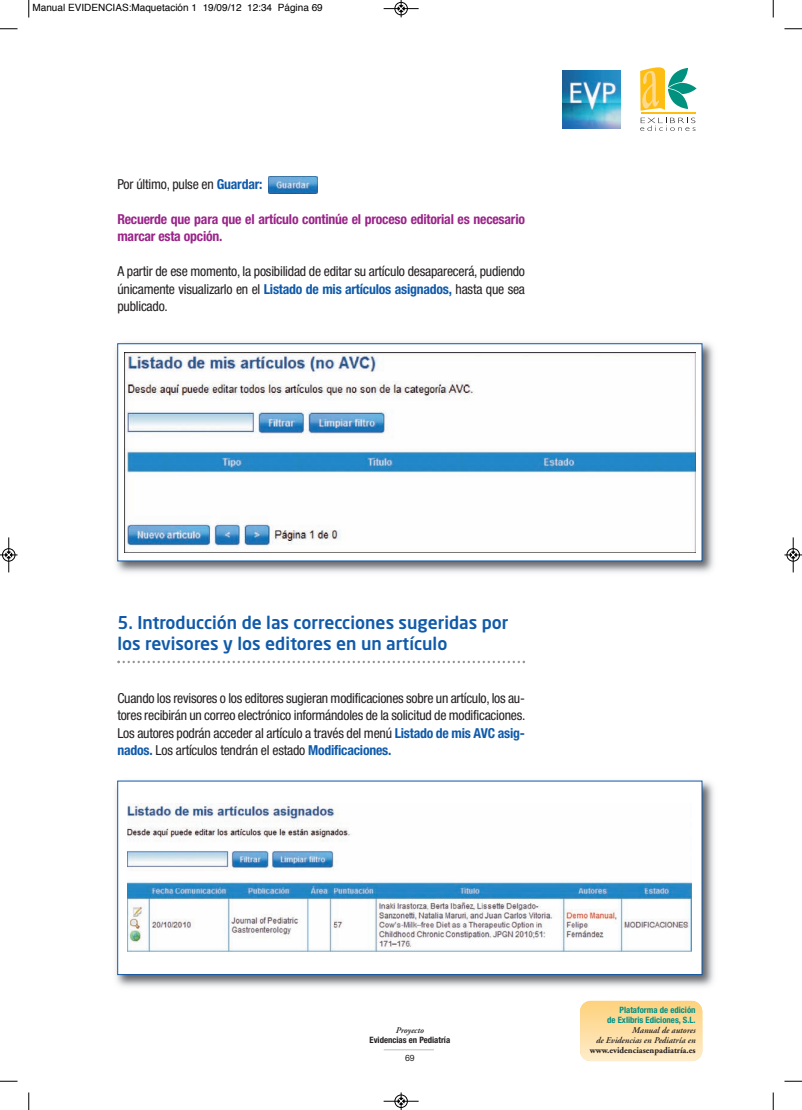
<style>
.page{position:relative;width:802px;height:1110px;background:#fff}
.page>*{position:absolute;margin:0;border:0;box-sizing:border-box;transform-origin:0 0}
.t1{font:500 17.5px/21px "Neo Sans Std";color:#105aaa}
.t2{font:condensed 13.75px/17.5px "Helvetica Neue";letter-spacing:-.015em;color:#231f20;text-align:justify}
.t3{font:700 condensed 13.75px/17.5px "Helvetica Neue";letter-spacing:-.015em;color:#9a2489}
.t4{font:10px "Helvetica";color:#000}
.t5{font:italic 600 8.75px/10px "Adobe Garamond";color:#231f20;text-align:right}
.t6{font:700 condensed 8.75px/10px "Helvetica Neue";color:#008f86;text-align:right}
.t7{font:700 8.75px "Adobe Garamond";color:#231f20}
.t8{font:700 condensed 8.75px "Helvetica Neue";color:#231f20}
.t9{font:8.75px "Helvetica Neue";color:#231f20}
.s1{font-weight:700;color:#105aaa}
</style>
<div class="page">
<svg style="left:117px;top:661px;width:408px;height:2px"></svg>
<img style="left:269px;top:176px;width:48px;height:17px">
<svg style="left:640px;top:118px;width:55px;height:13px"></svg>
<hr style="left:641px;top:112px;width:54px;height:1px;background:#fdbd12">
<svg style="left:640px;top:67px;width:56px;height:44px"></svg>
<img style="left:562px;top:71px;width:59px;height:58px">
<hr style="left:384px;top:1049px;width:50px;height:1px;background:#bcbdc0">
<div style="left:580px;top:1001px;width:122px;height:60px;background:linear-gradient(to bottom,#fed17c,#feecc9);border-radius:11px"></div>
<img style="left:115px;top:342px;width:599px;height:231px">
<div style="left:118px;top:344px;width:583px;height:217px;background:#fff"></div>
<img style="left:124px;top:352px;width:571px;height:200px">
<div style="left:117px;top:343px;width:585px;height:218px;border:1px solid #105aaa"></div>
<img style="left:115px;top:780px;width:599px;height:207px">
<div style="left:118px;top:781px;width:583px;height:193px;background:#fff"></div>
<img style="left:127px;top:804px;width:564px;height:148px">
<div style="left:117px;top:781px;width:585px;height:194px;border:1px solid #105aaa"></div>
<svg style="left:28px;top:0;width:2px;height:18px"></svg>
<svg style="left:0;top:28px;width:18px;height:2px"></svg>
<svg style="left:772px;top:0;width:2px;height:18px"></svg>
<svg style="left:784px;top:28px;width:18px;height:2px"></svg>
<svg style="left:28px;top:1092px;width:2px;height:18px"></svg>
<svg style="left:0;top:1081px;width:18px;height:1px"></svg>
<svg style="left:772px;top:1092px;width:2px;height:18px"></svg>
<svg style="left:784px;top:1081px;width:18px;height:1px"></svg>
<div style="left:394px;top:2px;width:14px;height:13px;border:1px solid #fff;border-radius:50%"></div>
<hr style="left:383px;top:8px;width:35px;height:1px;background:#000">
<div style="left:395px;top:2px;width:12px;height:13px;border:1px solid #000;border-radius:50%"></div>
<svg style="left:398px;top:0;width:6px;height:17px"></svg>
<div style="left:394px;top:1094px;width:14px;height:14px;border:1px solid #fff;border-radius:50%"></div>
<hr style="left:383px;top:1101px;width:35px;height:1px;background:#000">
<div style="left:395px;top:1095px;width:12px;height:13px;border:1px solid #000;border-radius:50%"></div>
<svg style="left:398px;top:1092px;width:6px;height:18px"></svg>
<div style="left:2px;top:548px;width:13px;height:14px;border:1px solid #fff;border-radius:50%"></div>
<hr style="left:9px;top:537px;width:1px;height:35px;background:#000">
<div style="left:2px;top:548px;width:13px;height:13px;border:1px solid #000;border-radius:50%"></div>
<svg style="left:0;top:552px;width:18px;height:6px"></svg>
<div style="left:786px;top:548px;width:13px;height:14px;border:1px solid #fff;border-radius:50%"></div>
<hr style="left:793px;top:537px;width:1px;height:35px;background:#000">
<div style="left:786px;top:548px;width:13px;height:13px;border:1px solid #000;border-radius:50%"></div>
<svg style="left:784px;top:552px;width:18px;height:6px"></svg>
<p class="t4" style="left:32px;top:4px;width:292px">Manual EVIDENCIAS:Maquetación 1 19/09/12 12:34 Página 69</p>
<p class="t2" style="left:117px;top:176px;width:146px">Por último, pulse en <span class="s1">Guardar:</span></p>
<p class="t3" style="left:117px;top:211px;width:409px">Recuerde que para que el artículo continúe el proceso editorial es necesario marcar esta opción.</p>
<p class="t2" style="left:117px;top:264px;width:409px">A partir de ese momento, la posibilidad de editar su artículo desaparecerá, pudiendo únicamente visualizarlo en el <span class="s1">Listado de mis artículos asignados,</span> hasta que sea publicado.</p>
<p class="t1" style="left:117px;top:614px;width:392px">5. Introducción de las correcciones sugeridas por los revisores y los editores en un artículo</p>
<p class="t2" style="left:117px;top:690px;width:409px">Cuando los revisores o los editores sugieran modificaciones sobre un artículo, los au&shy;tores recibirán un correo electrónico informándoles de la solicitud de modificaciones.<br>Los autores podrán acceder al artículo a través del menú <span class="s1">Listado de mis AVC asig&shy;nados.</span> Los artículos tendrán el estado <span class="s1">Modificaciones.</span></p>
<p class="t5" style="left:396px;top:1026px;width:30px">Proyecto</p>
<p class="t8" style="left:369px;top:1037px;width:82px">Evidencias en Pediatría</p>
<p class="t9" style="left:405px;top:1055px;width:11px">69</p>
<p class="t6" style="left:607px;top:1005px;width:90px">Plataforma de edición<br>de Exlibris Ediciones, S.L.</p>
<p class="t5" style="left:596px;top:1026px;width:101px">Manual de autores<br>de Evidencias en Pediatría en</p>
<p class="t7" style="left:590px;top:1046px;width:107px">www.evidenciasenpadiatría.es</p>
</div>
